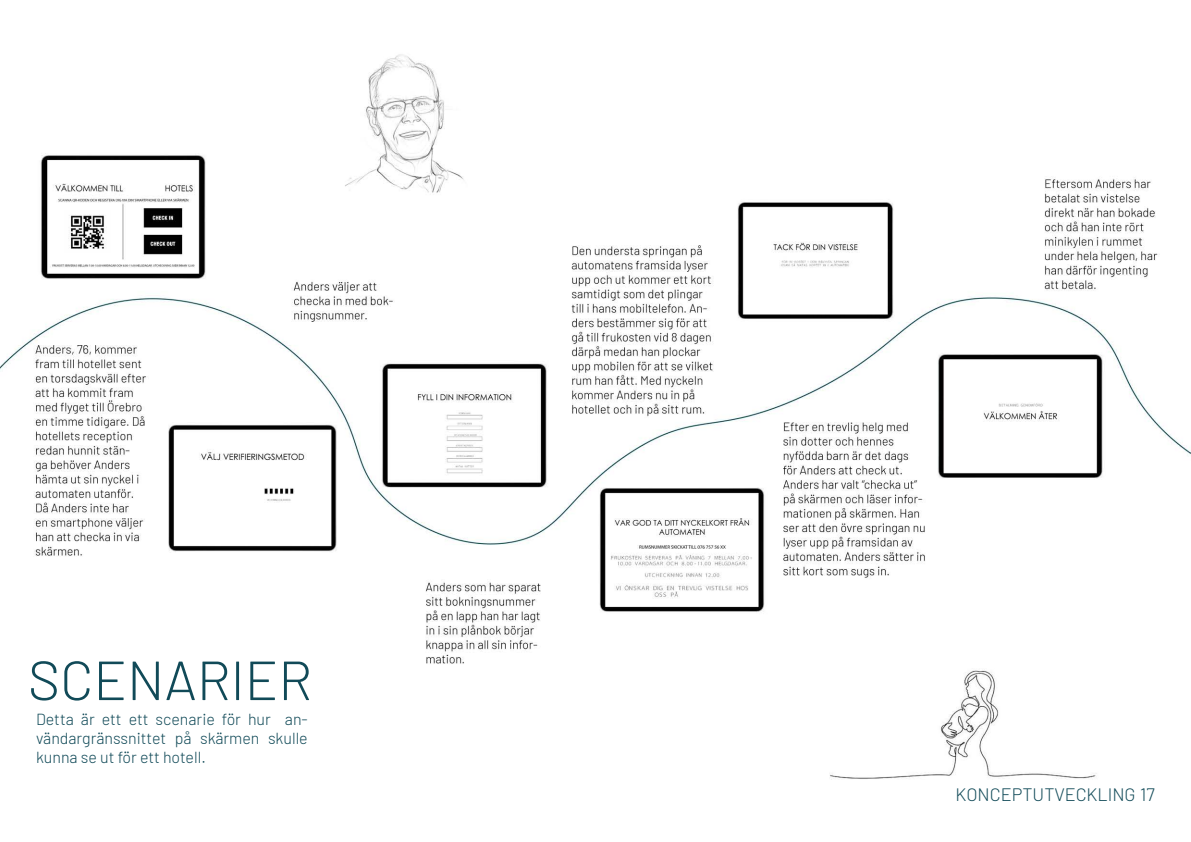
<style>
.page{position:relative;width:1191px;height:842px;background:#fff}
.page>*{position:absolute;margin:0;border:0;box-sizing:border-box;transform-origin:0 0}
.t1{font:300 55px "Barlow";color:#114a58}
.t2{font:300 18px "Barlow";color:#114a58}
.t3{font:300 16px/19.2px "Barlow";color:#114a58;text-align:justify}
</style>
<div class="page">
<img style="left:0;top:54px;width:1190px;height:726px">
<p class="t1" style="left:28px;top:641px;width:285px">SCENARIER</p>
<p class="t3" style="left:36px;top:708px;width:273px">Detta är ett ett scenarie för hur an&shy;vändargränssnittet på skärmen skulle kunna se ut för ett hotell.</p>
<p class="t2" style="left:955px;top:782px;width:201px">KONCEPTUTVECKLING 17</p>
</div>
